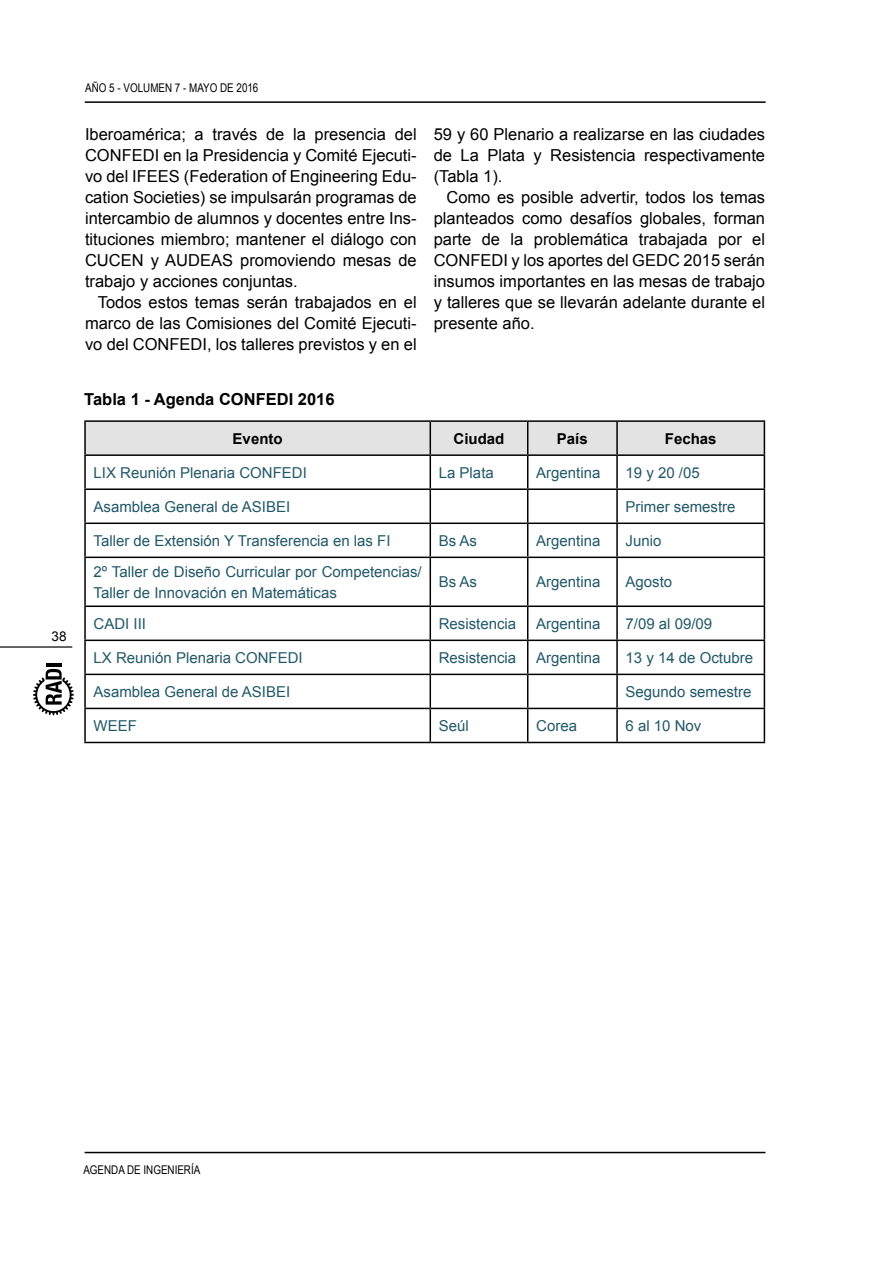
<style>
.page{position:relative;width:893px;height:1263px;background:#fff}
.page>*{position:absolute;margin:0;border:0;box-sizing:border-box;transform-origin:0 0}
.t1{font:16.5px/21px "Arial";color:#000;text-align:justify}
.t2{font:700 16.5px "Arial";color:#000}
.t3{font:15px/21px "Arial";color:#215868}
.t4{font:700 15px "Arial";color:#000}
.t5{font:13.5px "Arial";color:#000}
.t6{font:12px "Arial Narrow";color:#000}
</style>
<div class="page">
<hr style="left:0;top:646px;width:72px;height:2px;background:#000">
<hr style="left:85px;top:101px;width:681px;height:2px;background:#000">
<hr style="left:46px;top:663px;width:16px;height:4px;background:#000">
<svg style="left:33px;top:669px;width:41px;height:46px"></svg>
<hr style="left:85px;top:1152px;width:680px;height:1px;background:#000">
<div style="left:86px;top:422px;width:678px;height:32px;background:#e3e3e3"></div>
<hr style="left:84px;top:420px;width:346px;height:2px;background:#000">
<hr style="left:84px;top:422px;width:2px;height:32px;background:#000">
<hr style="left:430px;top:420px;width:98px;height:2px;background:#000">
<hr style="left:430px;top:422px;width:1px;height:32px;background:#000">
<hr style="left:528px;top:420px;width:89px;height:2px;background:#000">
<hr style="left:527px;top:422px;width:1px;height:32px;background:#000">
<hr style="left:617px;top:420px;width:148px;height:2px;background:#000">
<hr style="left:616px;top:422px;width:2px;height:32px;background:#000">
<hr style="left:764px;top:422px;width:1px;height:32px;background:#000">
<hr style="left:84px;top:454px;width:346px;height:2px;background:#000">
<hr style="left:84px;top:456px;width:2px;height:32px;background:#000">
<hr style="left:430px;top:454px;width:98px;height:2px;background:#000">
<hr style="left:430px;top:456px;width:1px;height:32px;background:#000">
<hr style="left:528px;top:454px;width:89px;height:2px;background:#000">
<hr style="left:527px;top:456px;width:1px;height:32px;background:#000">
<hr style="left:617px;top:454px;width:148px;height:2px;background:#000">
<hr style="left:616px;top:456px;width:2px;height:32px;background:#000">
<hr style="left:764px;top:456px;width:1px;height:32px;background:#000">
<hr style="left:84px;top:488px;width:346px;height:2px;background:#000">
<hr style="left:84px;top:490px;width:2px;height:32px;background:#000">
<hr style="left:430px;top:488px;width:98px;height:2px;background:#000">
<hr style="left:430px;top:490px;width:1px;height:32px;background:#000">
<hr style="left:528px;top:488px;width:89px;height:2px;background:#000">
<hr style="left:527px;top:490px;width:1px;height:32px;background:#000">
<hr style="left:617px;top:488px;width:148px;height:2px;background:#000">
<hr style="left:616px;top:490px;width:2px;height:32px;background:#000">
<hr style="left:764px;top:490px;width:1px;height:32px;background:#000">
<hr style="left:84px;top:522px;width:346px;height:2px;background:#000">
<hr style="left:84px;top:524px;width:2px;height:33px;background:#000">
<hr style="left:430px;top:522px;width:98px;height:2px;background:#000">
<hr style="left:430px;top:524px;width:1px;height:33px;background:#000">
<hr style="left:528px;top:522px;width:89px;height:2px;background:#000">
<hr style="left:527px;top:524px;width:1px;height:33px;background:#000">
<hr style="left:617px;top:522px;width:148px;height:2px;background:#000">
<hr style="left:616px;top:524px;width:2px;height:33px;background:#000">
<hr style="left:764px;top:524px;width:1px;height:33px;background:#000">
<hr style="left:84px;top:557px;width:346px;height:1px;background:#000">
<hr style="left:84px;top:558px;width:2px;height:47px;background:#000">
<hr style="left:430px;top:557px;width:98px;height:1px;background:#000">
<hr style="left:430px;top:558px;width:1px;height:47px;background:#000">
<hr style="left:528px;top:557px;width:89px;height:1px;background:#000">
<hr style="left:527px;top:558px;width:1px;height:47px;background:#000">
<hr style="left:617px;top:557px;width:148px;height:1px;background:#000">
<hr style="left:616px;top:558px;width:2px;height:47px;background:#000">
<hr style="left:764px;top:558px;width:1px;height:47px;background:#000">
<hr style="left:84px;top:605px;width:346px;height:2px;background:#000">
<hr style="left:84px;top:607px;width:2px;height:32px;background:#000">
<hr style="left:430px;top:605px;width:98px;height:2px;background:#000">
<hr style="left:430px;top:607px;width:1px;height:32px;background:#000">
<hr style="left:528px;top:605px;width:89px;height:2px;background:#000">
<hr style="left:527px;top:607px;width:1px;height:32px;background:#000">
<hr style="left:617px;top:605px;width:148px;height:2px;background:#000">
<hr style="left:616px;top:607px;width:2px;height:32px;background:#000">
<hr style="left:764px;top:607px;width:1px;height:32px;background:#000">
<hr style="left:84px;top:639px;width:346px;height:2px;background:#000">
<hr style="left:84px;top:641px;width:2px;height:33px;background:#000">
<hr style="left:430px;top:639px;width:98px;height:2px;background:#000">
<hr style="left:430px;top:641px;width:1px;height:33px;background:#000">
<hr style="left:528px;top:639px;width:89px;height:2px;background:#000">
<hr style="left:527px;top:641px;width:1px;height:33px;background:#000">
<hr style="left:617px;top:639px;width:148px;height:2px;background:#000">
<hr style="left:616px;top:641px;width:2px;height:33px;background:#000">
<hr style="left:764px;top:641px;width:1px;height:33px;background:#000">
<hr style="left:84px;top:674px;width:346px;height:1px;background:#000">
<hr style="left:84px;top:675px;width:2px;height:33px;background:#000">
<hr style="left:430px;top:674px;width:98px;height:1px;background:#000">
<hr style="left:430px;top:675px;width:1px;height:33px;background:#000">
<hr style="left:528px;top:674px;width:89px;height:1px;background:#000">
<hr style="left:527px;top:675px;width:1px;height:33px;background:#000">
<hr style="left:617px;top:674px;width:148px;height:1px;background:#000">
<hr style="left:616px;top:675px;width:2px;height:33px;background:#000">
<hr style="left:764px;top:675px;width:1px;height:33px;background:#000">
<hr style="left:84px;top:708px;width:346px;height:1px;background:#000">
<hr style="left:84px;top:709px;width:2px;height:33px;background:#000">
<hr style="left:430px;top:708px;width:98px;height:1px;background:#000">
<hr style="left:430px;top:709px;width:1px;height:33px;background:#000">
<hr style="left:528px;top:708px;width:89px;height:1px;background:#000">
<hr style="left:527px;top:709px;width:1px;height:33px;background:#000">
<hr style="left:617px;top:708px;width:148px;height:1px;background:#000">
<hr style="left:616px;top:709px;width:2px;height:33px;background:#000">
<hr style="left:764px;top:709px;width:1px;height:33px;background:#000">
<hr style="left:84px;top:742px;width:346px;height:1px;background:#000">
<hr style="left:430px;top:742px;width:98px;height:1px;background:#000">
<hr style="left:528px;top:742px;width:89px;height:1px;background:#000">
<hr style="left:617px;top:742px;width:148px;height:1px;background:#000">
<p class="t5" style="left:52px;top:628px;width:17px">38</p>
<p class="t6" style="left:85px;top:79px;width:175px">AÑO 5 - VOLUMEN 7 - MAYO DE 2016</p>
<p class="t1" style="left:85px;top:123px;width:333px">Iberoamérica; a través de la presencia del CONFEDI en la Presidencia y Comité Ejecuti&shy;vo del IFEES (Federation of Engineering Edu&shy;cation Societies) se impulsarán programas de intercambio de alumnos y docentes entre Ins&shy;tituciones miembro; mantener el diálogo con CUCEN y AUDEAS promoviendo mesas de trabajo y acciones conjuntas.</p>
<p class="t1" style="left:85px;top:291px;width:333px;text-indent:13px">Todos estos temas serán trabajados en el marco de las Comisiones del Comité Ejecuti&shy;vo del CONFEDI, los talleres previstos y en el</p>
<p class="t1" style="left:434px;top:123px;width:333px">59 y 60 Plenario a realizarse en las ciudades de La Plata y Resistencia respectivamente (Tabla 1).</p>
<p class="t1" style="left:434px;top:186px;width:333px;text-indent:13px">Como es posible advertir, todos los temas planteados como desafíos globales, forman parte de la problemática trabajada por el CONFEDI y los aportes del GEDC 2015 serán insumos importantes en las mesas de trabajo y talleres que se llevarán adelante durante el presente año.</p>
<p class="t2" style="left:84px;top:389px;width:252px">Tabla 1 - Agenda CONFEDI 2016</p>
<p class="t4" style="left:233px;top:428px;width:52px">Evento</p>
<p class="t4" style="left:454px;top:428px;width:52px">Ciudad</p>
<p class="t4" style="left:557px;top:428px;width:32px">País</p>
<p class="t4" style="left:665px;top:428px;width:53px">Fechas</p>
<p class="t3" style="left:94px;top:462px;width:215px">LIX Reunión Plenaria CONFEDI</p>
<p class="t3" style="left:439px;top:462px;width:57px">La Plata</p>
<p class="t3" style="left:536px;top:462px;width:66px">Argentina</p>
<p class="t3" style="left:626px;top:462px;width:76px">19 y 20 /05</p>
<p class="t3" style="left:94px;top:496px;width:198px">Asamblea General de ASIBEI</p>
<p class="t3" style="left:626px;top:496px;width:112px">Primer semestre</p>
<p class="t3" style="left:94px;top:530px;width:299px">Taller de Extensión Y Transferencia en las FI</p>
<p class="t3" style="left:439px;top:530px;width:40px">Bs As</p>
<p class="t3" style="left:536px;top:530px;width:66px">Argentina</p>
<p class="t3" style="left:626px;top:530px;width:37px">Junio</p>
<p class="t3" style="left:94px;top:561px;width:330px">2º Taller de Diseño Curricular por Competencias/<br>Taller de Innovación en Matemáticas</p>
<p class="t3" style="left:439px;top:572px;width:40px">Bs As</p>
<p class="t3" style="left:536px;top:572px;width:66px">Argentina</p>
<p class="t3" style="left:626px;top:572px;width:48px">Agosto</p>
<p class="t3" style="left:94px;top:613px;width:54px">CADI III</p>
<p class="t3" style="left:439px;top:613px;width:79px">Resistencia</p>
<p class="t3" style="left:536px;top:613px;width:66px">Argentina</p>
<p class="t3" style="left:626px;top:613px;width:88px">7/09 al 09/09</p>
<p class="t3" style="left:94px;top:647px;width:211px">LX Reunión Plenaria CONFEDI</p>
<p class="t3" style="left:439px;top:647px;width:79px">Resistencia</p>
<p class="t3" style="left:536px;top:647px;width:66px">Argentina</p>
<p class="t3" style="left:626px;top:647px;width:129px">13 y 14 de Octubre</p>
<p class="t3" style="left:94px;top:681px;width:198px">Asamblea General de ASIBEI</p>
<p class="t3" style="left:626px;top:681px;width:127px">Segundo semestre</p>
<p class="t3" style="left:94px;top:715px;width:45px">WEEF</p>
<p class="t3" style="left:439px;top:715px;width:32px">Seúl</p>
<p class="t3" style="left:536px;top:715px;width:42px">Corea</p>
<p class="t3" style="left:626px;top:715px;width:77px">6 al 10 Nov</p>
<p class="t6" style="left:83px;top:1161px;width:119px">AGENDA DE INGENIERÍA</p>
</div>
